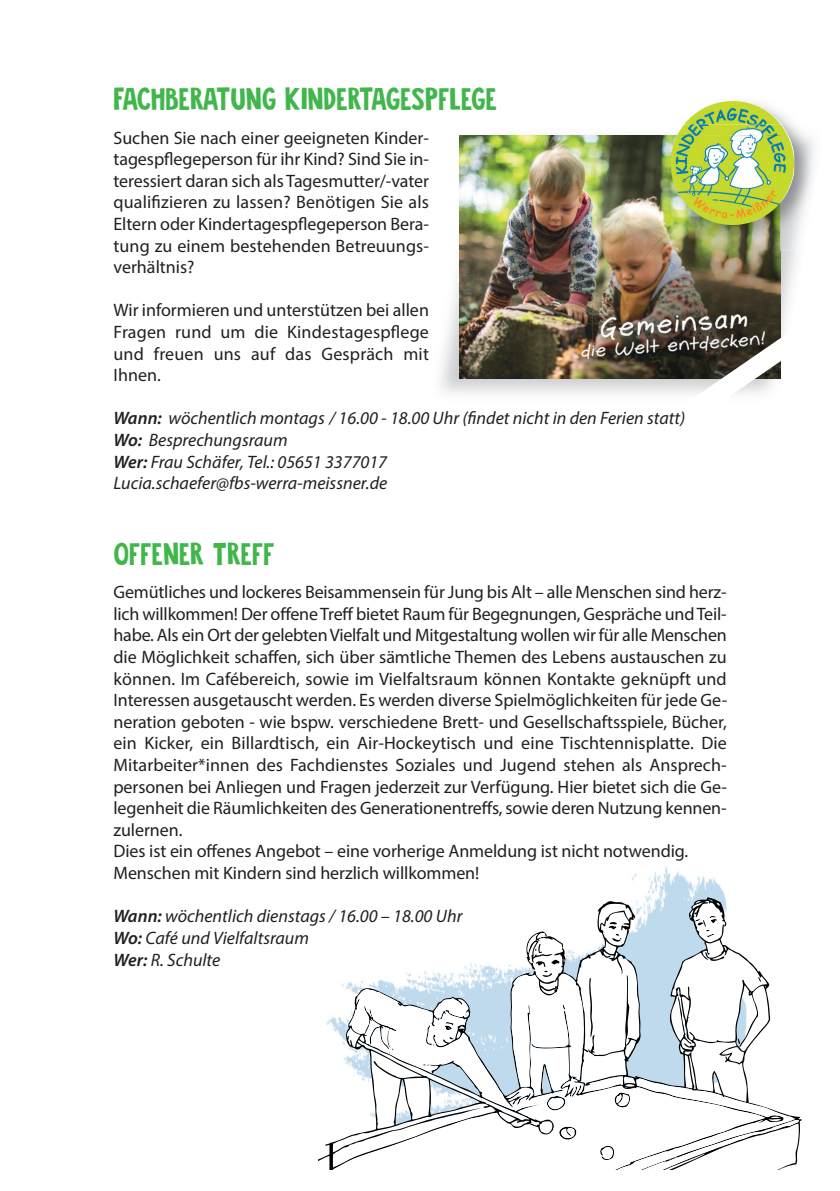
<style>
.page{position:relative;width:840px;height:1191px;background:#fff}
.page>*{position:absolute;margin:0;border:0;box-sizing:border-box;transform-origin:0 0}
.t1{font:28px "DK Jalebi";color:#41b64b}
.t2{font:18px/21.6px "Myriad Pro";letter-spacing:-.005em;color:#231f20;text-align:justify}
.t3{font:italic 18px/21.6px "Myriad Pro";color:#231f20}
.s1{font-weight:600}
</style>
<div class="page">
<img style="left:632px;top:866px;width:170px;height:255px">
<svg style="left:318px;top:897px;width:483px;height:273px"></svg>
<svg style="left:332px;top:898px;width:466px;height:272px"></svg>
<img style="left:440px;top:250px;width:358px;height:144px">
<img style="left:459px;top:135px;width:320px;height:244px">
<svg style="left:691px;top:303px;width:107px;height:91px"></svg>
<img style="left:684px;top:101px;width:96px;height:23px">
<img style="left:779px;top:126px;width:35px;height:124px">
<img style="left:661px;top:135px;width:118px;height:115px">
<img style="left:677px;top:124px;width:117px;height:79px">
<img style="left:670px;top:135px;width:109px;height:90px">
<h1 class="t1" style="left:113px;top:80px;width:385px">FACHBERATUNG KINDERTAGESPFLEGE</h1>
<p class="t2" style="left:113px;top:128px;width:317px">Suchen Sie nach einer geeigneten Kinder&shy;tagespflegeperson für ihr Kind? Sind Sie in&shy;teressiert daran sich als Tagesmutter/-vater qualifizieren zu lassen? Benötigen Sie als Eltern oder Kindertagespflegeperson Bera&shy;tung zu einem bestehenden Betreuungs&shy;verhältnis?</p>
<p class="t2" style="left:113px;top:301px;width:317px">Wir informieren und unterstützen bei allen Fragen rund um die Kindestagespflege und freuen uns auf das Gespräch mit Ihnen.</p>
<p class="t3" style="left:113px;top:409px;width:573px"><span class="s1">Wann:</span> wöchentlich montags / 16.00 - 18.00 Uhr (findet nicht in den Ferien statt)<br><span class="s1">Wo:</span> Besprechungsraum<br><span class="s1">Wer:</span> Frau Schäfer, Tel.: 05651 3377017<br>Lucia.schaefer@fbs-werra-meissner.de</p>
<h1 class="t1" style="left:113px;top:534px;width:162px">OFFENER TREFF</h1>
<p class="t2" style="left:113px;top:583px;width:615px;text-align:left">Gemütliches und lockeres Beisammensein für Jung bis Alt – alle Menschen sind herz&shy;lich willkommen! Der offeneTreff bietet Raum für Begegnungen, Gespräche undTeil&shy;habe. Als ein Ort der gelebtenVielfalt und Mitgestaltung wollen wir für alle Menschen die Möglichkeit schaffen, sich über sämtliche Themen des Lebens austauschen zu können. Im Cafébereich, sowie im Vielfaltsraum können Kontakte geknüpft und Interessen ausgetauscht werden. Es werden diverse Spielmöglichkeiten für jede Ge&shy;neration geboten - wie bspw. verschiedene Brett- und Gesellschaftsspiele, Bücher, ein Kicker, ein Billardtisch, ein Air-Hockeytisch und eine Tischtennisplatte. Die Mitarbeiter*innen des Fachdienstes Soziales und Jugend stehen als Ansprech&shy;personen bei Anliegen und Fragen jederzeit zur Verfügung. Hier bietet sich die Ge&shy;legenheit die Räumlichkeiten des Generationentreffs, sowie deren Nutzung kennen&shy;zulernen.<br>Dies ist ein offenes Angebot – eine vorherige Anmeldung ist nicht notwendig.<br>Menschen mit Kindern sind herzlich willkommen!</p>
<p class="t3" style="left:113px;top:907px;width:350px"><span class="s1">Wann:</span> wöchentlich dienstags / 16.00 – 18.00 Uhr<br><span class="s1">Wo:</span> Café und Vielfaltsraum<br><span class="s1">Wer:</span> R. Schulte</p>
</div>
